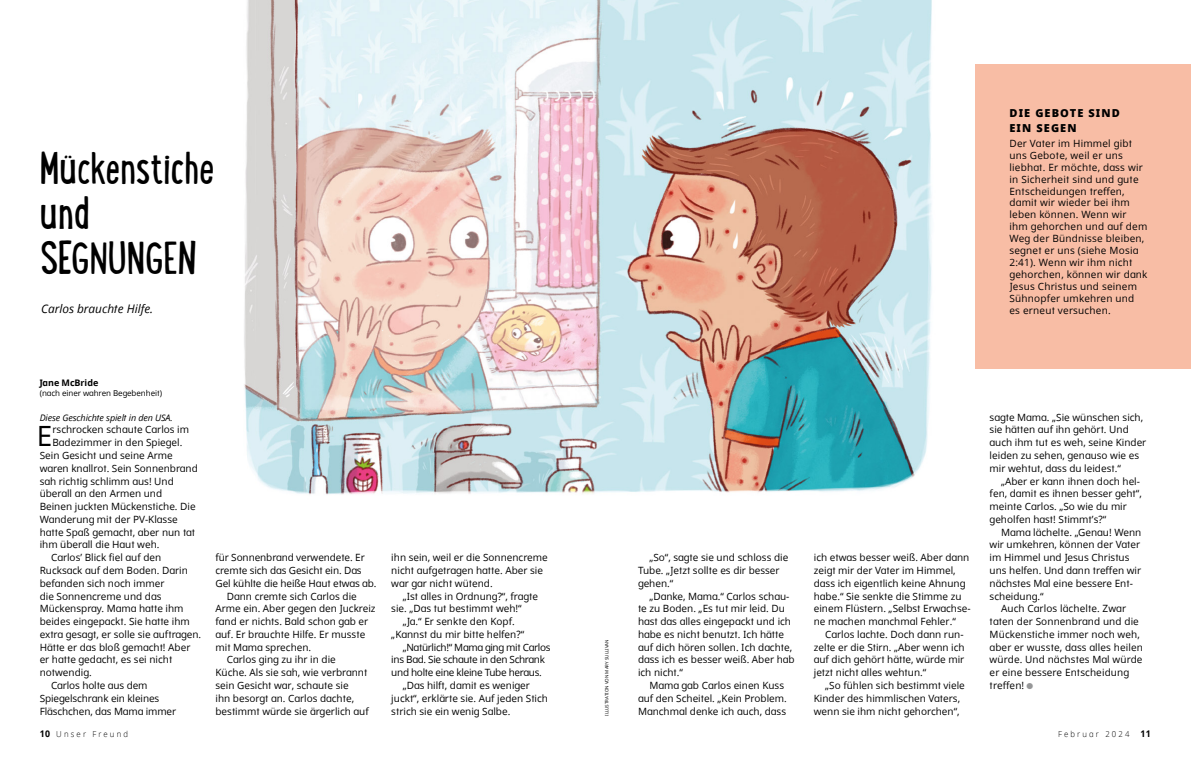
<style>
.page{position:relative;width:1191px;height:774px;background:#fff}
.page>*{position:absolute;margin:0;border:0;box-sizing:border-box;transform-origin:0 0}
.h1_Lunchbox{font:49.5px/45.4px "Lunch Box";letter-spacing:-.02em;color:#000;scale:.95 1}
.h1_Lunchbox-2{font:49.5px "Lunch Box";letter-spacing:-.02em;color:#000}
.p1_first{font:27.9px "Dots Solidlds Lat";color:#000}
.t1{font:italic 11.8px "Dots Solidlds Lat";color:#000}
.p1_title_aside_sidebar{font:800 11px/15px "Dots Solidlds Lat";letter-spacing:.1em;color:#000}
.p1{font:10px/12.8px "Dots Solidlds Lat";color:#000}
.p1_aside_sidebar_first{font:10px/11.9px "Dots Solidlds Lat";letter-spacing:.02em;color:#000}
.p1_first-2{font:10px "Dots Solidlds Lat";color:#000}
.p1-2{font:10px/12.8px "Dots Solidlds Lat";letter-spacing:-.03em;color:#000}
.p1_bio{font:italic 9px "Dots Solidlds Lat";letter-spacing:-.01em;color:#000}
.p1_author-name{font:700 9px "Dots Solidlds Lat";letter-spacing:-.005em;color:#000}
.t2{font:300 8.2px "Dots Solidlds Lat";letter-spacing:.28em;color:#000;scale:.95 1}
.p1_author-role{font:8px "Dots Solidlds Lat";letter-spacing:-.005em;color:#000}
.t3{font:4.5px "Dots Solidlds Lat";color:#000}
.s1{font-family:"Ding P Ilds Dpi";font-size:8.5px;color:#969798}
.s2{font-weight:700;font-size:9.2px}
</style>
<div class="page">
<img style="left:244px;top:0;width:688px;height:495px">
<div style="left:975px;top:64px;width:216px;height:305px;background:#f8bda5"></div>
<p class="h1_Lunchbox" style="left:40px;top:143px;width:186px">Mückenstiche und</p>
<p class="h1_Lunchbox-2" style="left:40px;top:224px;width:159px">SEGNUNGEN</p>
<p class="t1" style="left:41px;top:300px;width:114px">Carlos brauchte Hilfe.</p>
<p class="p1_author-name" style="left:40px;top:376px;width:60px">Jane McBride</p>
<p class="p1_author-role" style="left:40px;top:387px;width:124px">(nach einer wahren Begebenheit)</p>
<p class="p1_bio" style="left:40px;top:411px;width:135px">Diese Geschichte spielt in den USA.</p>
<p class="p1_first" style="left:37px;top:416px;width:17px">E</p>
<p class="p1_first-2" style="left:52px;top:422px;width:138px">rschrocken schaute Carlos im</p>
<p class="p1_first-2" style="left:52px;top:435px;width:131px">Badezimmer in den Spiegel.</p>
<p class="p1_first-2" style="left:40px;top:448px;width:134px">Sein Gesicht und seine Arme</p>
<p class="p1_first-2" style="left:40px;top:461px;width:160px">waren knallrot. Sein Sonnenbrand</p>
<p class="p1_first-2" style="left:40px;top:474px;width:136px">sah richtig schlimm aus! Und</p>
<p class="p1_first-2" style="left:40px;top:486px;width:124px">überall an den Armen und</p>
<p class="p1_first-2" style="left:40px;top:499px;width:157px">Beinen juckten Mückenstiche. Die</p>
<p class="p1_first-2" style="left:40px;top:512px;width:140px">Wanderung mit der PV-Klasse</p>
<p class="p1_first-2" style="left:40px;top:525px;width:157px">hatte Spaß gemacht, aber nun tat</p>
<p class="p1_first-2" style="left:40px;top:537px;width:121px">ihm überall die Haut weh.</p>
<p class="p1" style="left:40px;top:551px;width:163px;text-indent:11px">Carlos’ Blick fiel auf den<br>Rucksack auf dem Boden. Darin befanden sich noch immer<br>die Sonnencreme und das<br>Mückenspray. Mama hatte ihm beides eingepackt. Sie hatte ihm extra gesagt, er solle sie auftragen.<br>Hätte er das bloß gemacht! Aber er hatte gedacht, es sei nicht notwendig.</p>
<p class="p1" style="left:40px;top:679px;width:138px;text-indent:11px">Carlos holte aus dem<br>Spiegelschrank ein kleines<br>Fläschchen, das Mama immer</p>
<p class="p1" style="left:215px;top:551px;width:162px">für Sonnenbrand verwendete. Er cremte sich das Gesicht ein. Das<br>Gel kühlte die heiße Haut etwas ab.</p>
<p class="p1" style="left:215px;top:590px;width:162px;text-indent:11px">Dann cremte sich Carlos die<br>Arme ein. Aber gegen den Juckreiz fand er nichts. Bald schon gab er auf. Er brauchte Hilfe. Er musste mit Mama sprechen.</p>
<p class="p1" style="left:215px;top:653px;width:155px;text-indent:11px">Carlos ging zu ihr in die<br>Küche. Als sie sah, wie verbrannt sein Gesicht war, schaute sie<br>ihn besorgt an. Carlos dachte, bestimmt würde sie ärgerlich auf</p>
<p class="p1" style="left:391px;top:551px;width:158px">ihn sein, weil er die Sonnencreme nicht aufgetragen hatte. Aber sie war gar nicht wütend.</p>
<p class="p1" style="left:391px;top:590px;width:148px;text-indent:11px">„Ist alles in Ordnung?“, fragte sie. „Das tut bestimmt weh!“</p>
<p class="p1" style="left:391px;top:615px;width:134px;text-align:center">„Ja.“ Er senkte den Kopf. „Kannst du mir bitte helfen?“</p>
<p class="p1-2" style="left:391px;top:641px;width:161px;text-indent:11px">„Natürlich!“ Mama ging mit Carlos ins Bad. Sie schaute in den Schrank und holte eine kleine Tube heraus.</p>
<p class="p1" style="left:391px;top:679px;width:158px;text-indent:11px">„Das hilft, damit es weniger juckt“, erklärte sie. Auf jeden Stich strich sie ein wenig Salbe.</p>
<p class="p1_title_aside_sidebar" style="left:1009px;top:106px;width:112px">DIE GEBOTE SIND<br>EIN SEGEN</p>
<p class="p1_aside_sidebar_first" style="left:1009px;top:137px;width:139px">Der Vater im Himmel gibt uns Gebote, weil er uns liebhat. Er möchte, dass wir in Sicherheit sind und gute<br>Entscheidungen treffen, damit wir wieder bei ihm leben können. Wenn wir ihm gehorchen und auf dem<br>Weg der Bündnisse bleiben, segnet er uns (siehe Mosia<br>2:41). Wenn wir ihm nicht gehorchen, können wir dank<br>Jesus Christus und seinem<br>Sühnopfer umkehren und<br>es erneut versuchen.</p>
<p class="t3" style="left:603px;top:716px;width:78px;rotate:-90deg">ILLUSTRATION VON MARY SULLIVAN</p>
<p class="p1" style="left:638px;top:551px;width:152px;text-indent:11px">„So“, sagte sie und schloss die<br>Tube. „Jetzt sollte es dir besser gehen.“</p>
<p class="p1" style="left:638px;top:590px;width:158px;text-indent:11px">„Danke, Mama.“ Carlos schau&shy;te zu Boden. „Es tut mir leid. Du hast das alles eingepackt und ich habe es nicht benutzt. Ich hätte auf dich hören sollen. Ich dachte, dass ich es besser weiß. Aber hab ich nicht.“</p>
<p class="p1" style="left:638px;top:679px;width:150px;text-indent:11px">Mama gab Carlos einen Kuss auf den Scheitel. „Kein Problem.<br>Manchmal denke ich auch, dass</p>
<p class="p1" style="left:814px;top:551px;width:158px">ich etwas besser weiß. Aber dann zeigt mir der Vater im Himmel, dass ich eigentlich keine Ahnung habe.“ Sie senkte die Stimme zu einem Flüstern. „Selbst Erwachse&shy;ne machen manchmal Fehler.“</p>
<p class="p1" style="left:814px;top:628px;width:152px;text-align:justify;text-indent:11px">Carlos lachte. Doch dann run&shy;zelte er die Stirn. „Aber wenn ich auf dich gehört hätte, würde mir jetzt nicht alles wehtun.“</p>
<p class="p1" style="left:814px;top:679px;width:152px;text-indent:11px">„So fühlen sich bestimmt viele<br>Kinder des himmlischen Vaters, wenn sie ihm nicht gehorchen“,</p>
<p class="p1" style="left:989px;top:411px;width:158px">sagte Mama. „Sie wünschen sich, sie hätten auf ihn gehört. Und auch ihm tut es weh, seine Kinder leiden zu sehen, genauso wie es mir wehtut, dass du leidest.“</p>
<p class="p1" style="left:989px;top:475px;width:154px;text-indent:11px">„Aber er kann ihnen doch hel&shy;fen, damit es ihnen besser geht“, meinte Carlos. „So wie du mir geholfen hast! Stimmt’s?“</p>
<p class="p1" style="left:989px;top:526px;width:153px;text-indent:11px">Mama lächelte. „Genau! Wenn wir umkehren, können der Vater im Himmel und Jesus Christus uns helfen. Und dann treffen wir nächstes Mal eine bessere Ent&shy;scheidung.“</p>
<p class="p1" style="left:989px;top:602px;width:155px;text-indent:11px">Auch Carlos lächelte. Zwar taten der Sonnenbrand und die<br>Mückenstiche immer noch weh, aber er wusste, dass alles heilen würde. Und nächstes Mal würde er eine bessere Entscheidung treffen! <span class="s1">●</span></p>
<p class="t2" style="left:40px;top:728px;width:94px"><span class="s2">10</span> Unser Freund</p>
<p class="t2" style="left:1058px;top:728px;width:99px">Februar 2024 <span class="s2">11</span></p>
</div>
